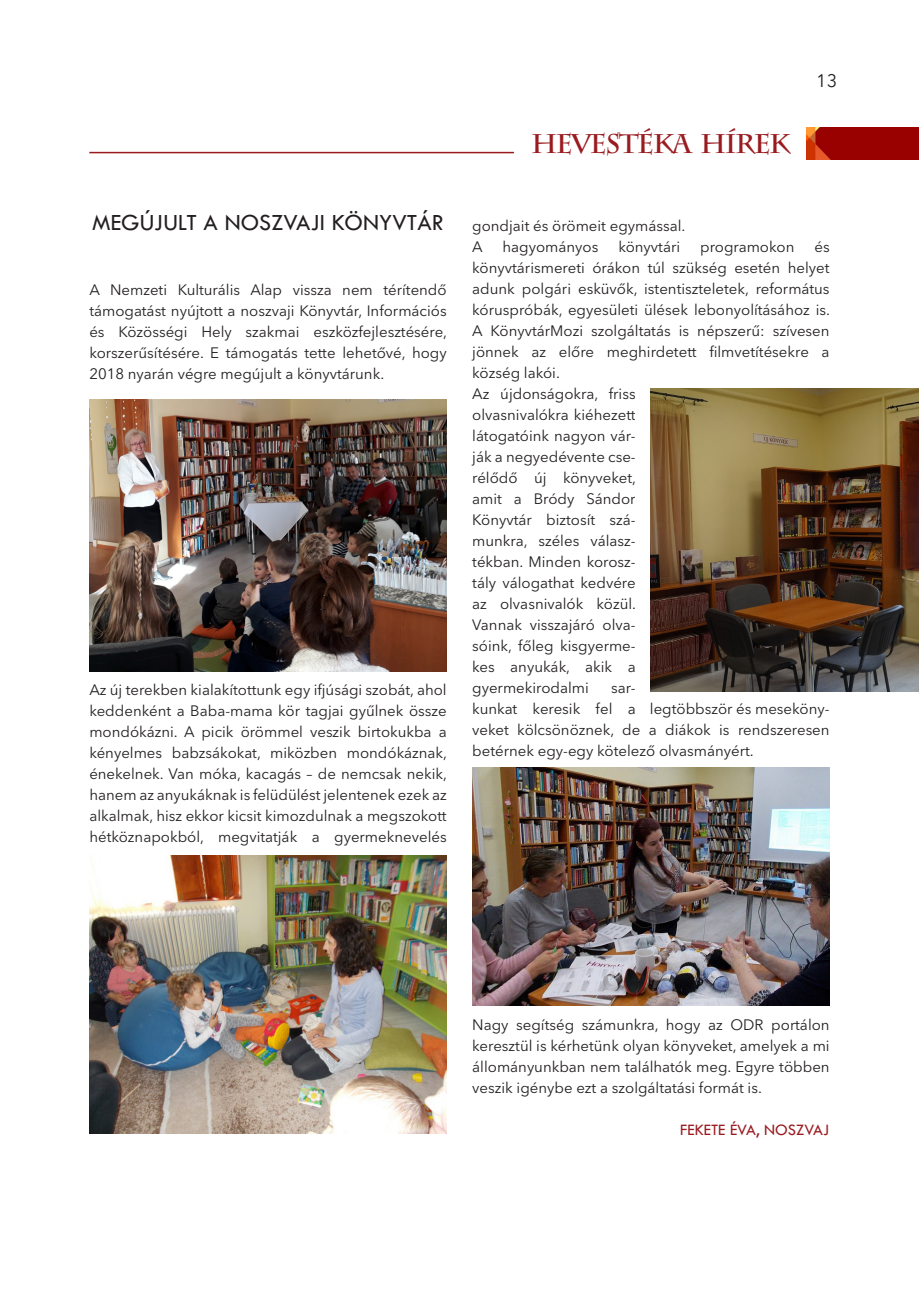
<style>
.page{position:relative;width:919px;height:1289px;background:#fff}
.page>*{position:absolute;margin:0;border:0;box-sizing:border-box;transform-origin:0 0}
.t1{font:700 27px "Charlemagne Std";letter-spacing:-.06em;color:#991b20}
.t2{font:24px "Tw Cen";color:#231f20}
.t3{font:18px "Avenir Next LT Pro";color:#231f20}
.t4{font:16.5px "Tw Cen";color:#991b20}
.t5{font:15px/21px "Avenir Next LT Pro";color:#231f20;text-align:justify}
</style>
<div class="page">
<img style="left:89px;top:400px;width:357px;height:271px">
<img style="left:89px;top:855px;width:357px;height:278px">
<img style="left:472px;top:767px;width:357px;height:238px">
<img style="left:650px;top:388px;width:268px;height:303px">
<img style="left:806px;top:127px;width:112px;height:32px">
<hr style="left:89px;top:152px;width:425px;height:1px;background:#991b20">
<p class="t2" style="left:92px;top:208px;width:353px">MEGÚJULT A NOSZVAJI KÖNYVTÁR</p>
<p class="t5" style="left:89px;top:279px;width:359px">A Nemzeti Kulturális Alap vissza nem térítendő támogatást nyújtott a noszvaji Könyvtár, Információs és Közösségi Hely szakmai eszközfejlesztésére, korszerűsítésére. E támogatás tette lehetővé, hogy 2018 nyarán végre megújult a könyvtárunk.</p>
<p class="t5" style="left:89px;top:678px;width:359px">Az új terekben kialakítottunk egy ifjúsági szobát, ahol keddenként a Baba-mama kör tagjai gyűlnek össze mondókázni. A picik örömmel veszik birtokukba a kényelmes babzsákokat, miközben mondókáznak, énekelnek. Van móka, kacagás – de nemcsak nekik, hanem az anyukáknak is felüdülést jelentenek ezek az alkalmak, hisz ekkor kicsit kimozdulnak a megszokott hétköznapokból, megvitatják a gyermeknevelés</p>
<p class="t1" style="left:531px;top:128px;width:261px">HEVESTÉKA HÍREK</p>
<p class="t3" style="left:816px;top:70px;width:22px">13</p>
<p class="t5" style="left:472px;top:215px;width:215px">gondjait és örömeit egymással.</p>
<p class="t5" style="left:472px;top:236px;width:12px">A</p>
<p class="t5" style="left:502px;top:236px;width:97px">hagyományos</p>
<p class="t5" style="left:618px;top:236px;width:63px">könyvtári</p>
<p class="t5" style="left:700px;top:236px;width:96px">programokon</p>
<p class="t5" style="left:472px;top:236px;width:359px;text-indent:342px">és könyvtárismereti órákon túl szükség esetén helyet adunk polgári esküvők, istentiszteletek, református kóruspróbák, egyesületi ülések lebonyolításához is.<br>A KönyvtárMozi szolgáltatás is népszerű: szívesen jönnek az előre meghirdetett filmvetítésekre a község lakói.</p>
<p class="t5" style="left:472px;top:383px;width:165px">Az újdonságokra, friss olvasnivalókra kiéhezett látogatóink nagyon vár&shy;ják a negyedévente cse&shy;rélődő új könyveket, amit a Bródy Sándor Könyvtár biztosít szá&shy;munkra, széles válasz&shy;tékban. Minden korosz&shy;tály válogathat kedvére az olvasnivalók közül.<br>Vannak visszajáró olva&shy;sóink, főleg kisgyerme&shy;kes anyukák, akik a gyermekirodalmi</p>
<p class="t5" style="left:472px;top:677px;width:359px;text-align:left;text-indent:139px">sar-<br>kunkat keresik fel a legtöbbször és meseköny&shy;veket kölcsönöznek, de a diákok is rendszeresen betérnek egy-egy kötelező olvasmányért.</p>
<p class="t5" style="left:472px;top:1013px;width:359px">Nagy segítség számunkra, hogy az ODR portálon keresztül is kérhetünk olyan könyveket, amelyek a mi állományunkban nem találhatók meg. Egyre többen veszik igénybe ezt a szolgáltatási formát is.</p>
<p class="t4" style="left:680px;top:1119px;width:151px">FEKETE ÉVA, NOSZVAJ</p>
</div>
